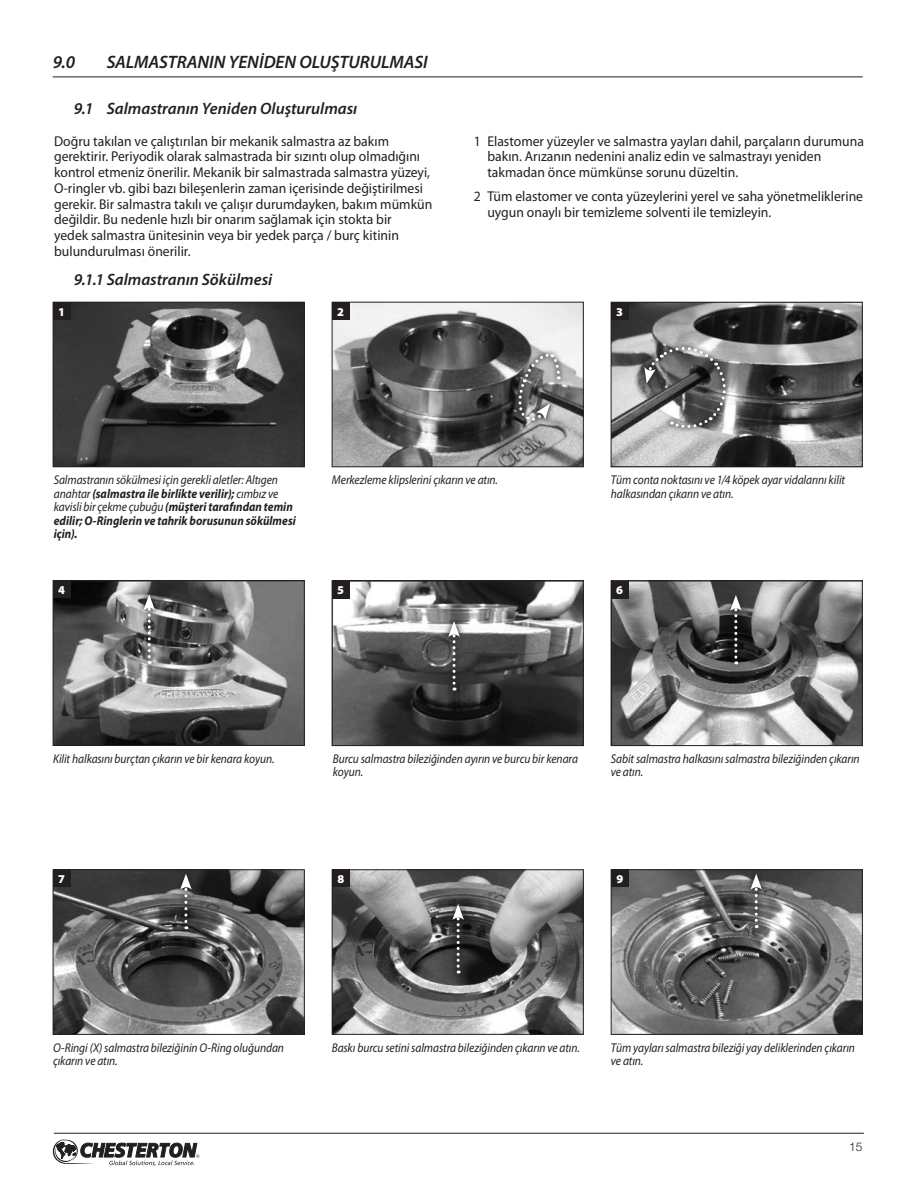
<style>
.page{position:relative;width:918px;height:1188px;background:#fff}
.page>*{position:absolute;margin:0;border:0;box-sizing:border-box;transform-origin:0 0}
.t1{font:italic 600 18px "Myriad Pro";letter-spacing:-.005em;color:#231f20}
.t2{font:italic 600 16.5px "Myriad Pro";color:#231f20}
.t3{font:14.25px/15.8px "Myriad Pro";color:#231f20;scale:.96 1}
.t4{font:italic 12.75px/13.5px "Myriad Pro";letter-spacing:-.005em;color:#231f20;scale:.9 1}
.t5{font:italic 700 12.75px/13.5px "Myriad Pro";letter-spacing:.005em;color:#231f20;scale:.9 1}
.t6{font:900 12px "Myriad Pro";color:#fff}
.t7{font:300 12px "Helvetica Neue LT Std";color:#231f20}
.s1{font-weight:400}
</style>
<div class="page">
<svg style="left:53px;top:1139px;width:146px;height:27px"></svg>
<hr style="left:54px;top:1133px;width:810px;height:1px;background:#231f20">
<hr style="left:53px;top:76px;width:810px;height:1px;background:#231f20">
<img style="left:55px;top:304px;width:248px;height:161px">
<div style="left:53px;top:302px;width:252px;height:165px;border:1px solid #231f20"></div>
<div style="left:53px;top:302px;width:18px;height:18px;background:#231f20"></div>
<img style="left:334px;top:304px;width:248px;height:161px">
<div style="left:332px;top:302px;width:252px;height:165px;border:1px solid #231f20"></div>
<div style="left:332px;top:302px;width:18px;height:18px;background:#231f20"></div>
<img style="left:55px;top:582px;width:248px;height:162px">
<div style="left:53px;top:580px;width:252px;height:166px;border:1px solid #231f20"></div>
<div style="left:53px;top:580px;width:18px;height:18px;background:#231f20"></div>
<svg style="left:137px;top:588px;width:25px;height:82px"></svg>
<svg style="left:143px;top:594px;width:12px;height:70px"></svg>
<img style="left:334px;top:583px;width:248px;height:161px">
<div style="left:332px;top:581px;width:252px;height:165px;border:1px solid #231f20"></div>
<div style="left:332px;top:581px;width:18px;height:18px;background:#231f20"></div>
<svg style="left:442px;top:615px;width:24px;height:82px"></svg>
<svg style="left:448px;top:621px;width:12px;height:70px"></svg>
<img style="left:334px;top:871px;width:248px;height:162px">
<div style="left:332px;top:869px;width:252px;height:166px;border:1px solid #231f20"></div>
<div style="left:332px;top:869px;width:18px;height:18px;background:#231f20"></div>
<svg style="left:446px;top:898px;width:25px;height:82px"></svg>
<svg style="left:452px;top:904px;width:12px;height:70px"></svg>
<img style="left:613px;top:871px;width:248px;height:162px">
<div style="left:611px;top:869px;width:252px;height:166px;border:1px solid #231f20"></div>
<div style="left:611px;top:869px;width:18px;height:18px;background:#231f20"></div>
<svg style="left:744px;top:869px;width:25px;height:66px"></svg>
<svg style="left:750px;top:874px;width:12px;height:54px"></svg>
<img style="left:613px;top:583px;width:248px;height:161px">
<div style="left:611px;top:581px;width:252px;height:165px;border:1px solid #231f20"></div>
<div style="left:611px;top:581px;width:18px;height:18px;background:#231f20"></div>
<svg style="left:723px;top:589px;width:25px;height:82px"></svg>
<svg style="left:730px;top:595px;width:12px;height:69px"></svg>
<img style="left:55px;top:871px;width:248px;height:162px">
<div style="left:53px;top:869px;width:252px;height:166px;border:1px solid #231f20"></div>
<div style="left:53px;top:869px;width:18px;height:18px;background:#231f20"></div>
<svg style="left:173px;top:869px;width:25px;height:67px"></svg>
<svg style="left:180px;top:874px;width:12px;height:55px"></svg>
<img style="left:613px;top:304px;width:248px;height:161px">
<div style="left:611px;top:302px;width:252px;height:165px;border:1px solid #231f20"></div>
<div style="left:611px;top:302px;width:18px;height:18px;background:#231f20"></div>
<svg style="left:639px;top:341px;width:92px;height:92px"></svg>
<svg style="left:644px;top:345px;width:84px;height:83px;background:#767676"></svg>
<svg style="left:513px;top:349px;width:52px;height:77px"></svg>
<svg style="left:519px;top:352px;width:42px;height:69px;background:#868686"></svg>
<p class="t1" style="left:53px;top:50px;width:24px">9.0</p>
<p class="t1" style="left:107px;top:50px;width:323px">SALMASTRANIN YENİDEN OLUŞTURULMASI</p>
<p class="t2" style="left:74px;top:98px;width:285px">9.1 Salmastranın Yeniden Oluşturulması</p>
<p class="t3" style="left:54px;top:133px;width:395px">Doğru takılan ve çalıştırılan bir mekanik salmastra az bakım gerektirir. Periyodik olarak salmastrada bir sızıntı olup olmadığını kontrol etmeniz önerilir. Mekanik bir salmastrada salmastra yüzeyi, O-ringler vb. gibi bazı bileşenlerin zaman içerisinde değiştirilmesi gerekir. Bir salmastra takılı ve çalışır durumdayken, bakım mümkün değildir. Bu nedenle hızlı bir onarım sağlamak için stokta bir<br>yedek salmastra ünitesinin veya bir yedek parça / burç kitinin bulundurulması önerilir.</p>
<p class="t3" style="left:487px;top:133px;width:394px;text-indent:-14px">1 Elastomer yüzeyler ve salmastra yayları dahil, parçaların durumuna bakın. Arızanın nedenini analiz edin ve salmastrayı yeniden takmadan önce mümkünse sorunu düzeltin.</p>
<p class="t3" style="left:487px;top:188px;width:393px;text-indent:-14px">2 Tüm elastomer ve conta yüzeylerini yerel ve saha yönetmeliklerine uygun onaylı bir temizleme solventi ile temizleyin.</p>
<p class="t2" style="left:74px;top:269px;width:200px">9.1.1 Salmastranın Sökülmesi</p>
<p class="t6" style="left:58px;top:304px;width:8px">1</p>
<p class="t6" style="left:337px;top:304px;width:8px">2</p>
<p class="t6" style="left:616px;top:304px;width:8px">3</p>
<p class="t5" style="left:54px;top:473px;width:271px"><span class="s1">Salmastranın sökülmesi için gerekli aletler: Altıgen anahtar</span> (salmastra ile birlikte verilir); <span class="s1">cımbız ve kavisli bir çekme çubuğu</span> (müşteri tarafından temin edilir; O-Ringlerin ve tahrik borusunun sökülmesi için).</p>
<p class="t4" style="left:332px;top:473px;width:186px">Merkezleme klipslerini çıkarın ve atın.</p>
<p class="t6" style="left:58px;top:582px;width:8px">4</p>
<p class="t6" style="left:337px;top:582px;width:8px">5</p>
<p class="t4" style="left:611px;top:473px;width:262px">Tüm conta noktasını ve 1/4 köpek ayar vidalarını kilit halkasından çıkarın ve atın.</p>
<p class="t6" style="left:616px;top:582px;width:8px">6</p>
<p class="t4" style="left:53px;top:752px;width:248px">Kilit halkasını burçtan çıkarın ve bir kenara koyun.</p>
<p class="t6" style="left:58px;top:871px;width:8px">7</p>
<p class="t4" style="left:333px;top:752px;width:274px">Burcu salmastra bileziğinden ayırın ve burcu bir kenara koyun.</p>
<p class="t4" style="left:611px;top:752px;width:278px">Sabit salmastra halkasını salmastra bileziğinden çıkarın ve atın.</p>
<p class="t6" style="left:337px;top:871px;width:8px">8</p>
<p class="t6" style="left:616px;top:871px;width:8px">9</p>
<p class="t4" style="left:53px;top:1040px;width:258px">O-Ringi (X) salmastra bileziğinin O-Ring oluğundan çıkarın ve atın.</p>
<p class="t4" style="left:332px;top:1040px;width:277px">Baskı burcu setini salmastra bileziğinden çıkarın ve atın.</p>
<p class="t4" style="left:611px;top:1040px;width:273px">Tüm yayları salmastra bileziği yay deliklerinden çıkarın ve atın.</p>
<p class="t7" style="left:849px;top:1139px;width:15px">15</p>
</div>
